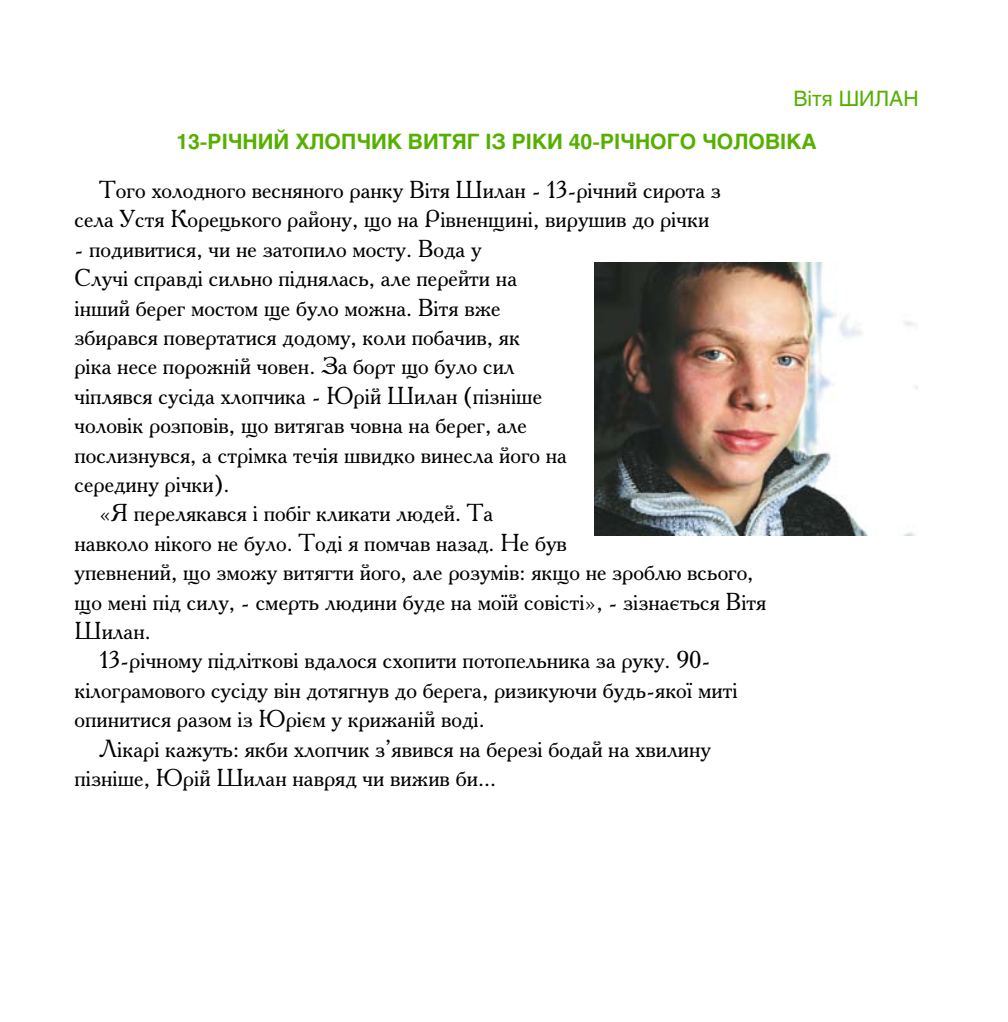
<style>
.page{position:relative;width:1008px;height:1022px;background:#fff}
.page>*{position:absolute;margin:0;border:0;box-sizing:border-box;transform-origin:0 0}
.t1{font:24.5px/29.4px "Academy C";color:#000}
.t2{font:700 21px "Helios";color:#55b000}
.t3{font:21px "Helios";color:#55b000}
</style>
<div class="page">
<img style="left:594px;top:262px;width:323px;height:273px">
<p class="t3" style="left:793px;top:86px;width:127px">Вітя ШИЛАН</p>
<p class="t2" style="left:176px;top:129px;width:641px">13-РІЧНИЙ ХЛОПЧИК ВИТЯГ ІЗ РІКИ 40-РІЧНОГО ЧОЛОВІКА</p>
<p class="t1" style="left:74px;top:175px;width:647px;text-indent:25px">Того холодного весняного ранку Вітя Шилан - 13-річний сирота з села Устя Корецького району, що на Рівненщині, вирушив до річки</p>
<p class="t1" style="left:74px;top:233px;width:408px">- подивитися, чи не затопило мосту. Вода у</p>
<p class="t1" style="left:74px;top:263px;width:444px">Случі справді сильно піднялась, але перейти на</p>
<p class="t1" style="left:74px;top:292px;width:427px">інший берег мостом ще було можна. Вітя вже</p>
<p class="t1" style="left:74px;top:322px;width:447px">збирався повертатися додому, коли побачив, як</p>
<p class="t1" style="left:74px;top:351px;width:441px">ріка несе порожній човен. За борт що було сил</p>
<p class="t1" style="left:74px;top:380px;width:469px">чіплявся сусіда хлопчика - Юрій Шилан (пізніше</p>
<p class="t1" style="left:74px;top:410px;width:454px">чоловік розповів, що витягав човна на берег, але</p>
<p class="t1" style="left:74px;top:439px;width:494px">послизнувся, а стрімка течія швидко винесла його на</p>
<p class="t1" style="left:74px;top:469px;width:156px">середину річки).</p>
<p class="t1" style="left:99px;top:498px;width:395px">«Я перелякався і побіг кликати людей. Та</p>
<p class="t1" style="left:74px;top:527px;width:494px">навколо нікого не було. Тоді я помчав назад. Не був</p>
<p class="t1" style="left:74px;top:557px;width:680px">упевнений, що зможу витягти його, але розумів: якщо не зроблю всього,</p>
<p class="t1" style="left:74px;top:586px;width:693px">що мені під силу, - смерть людини буде на моїй совісті», - зізнається Вітя</p>
<p class="t1" style="left:74px;top:616px;width:78px">Шилан.</p>
<p class="t1" style="left:99px;top:645px;width:612px">13-річному підліткові вдалося схопити потопельника за руку. 90-</p>
<p class="t1" style="left:74px;top:674px;width:664px">кілограмового сусіду він дотягнув до берега, ризикуючи будь-якої миті</p>
<p class="t1" style="left:74px;top:704px;width:411px">опинитися разом із Юрієм у крижаній воді.</p>
<p class="t1" style="left:99px;top:733px;width:613px">Лікарі кажуть: якби хлопчик з’явився на березі бодай на хвилину</p>
<p class="t1" style="left:74px;top:763px;width:423px">пізніше, Юрій Шилан навряд чи вижив би...</p>
</div>
